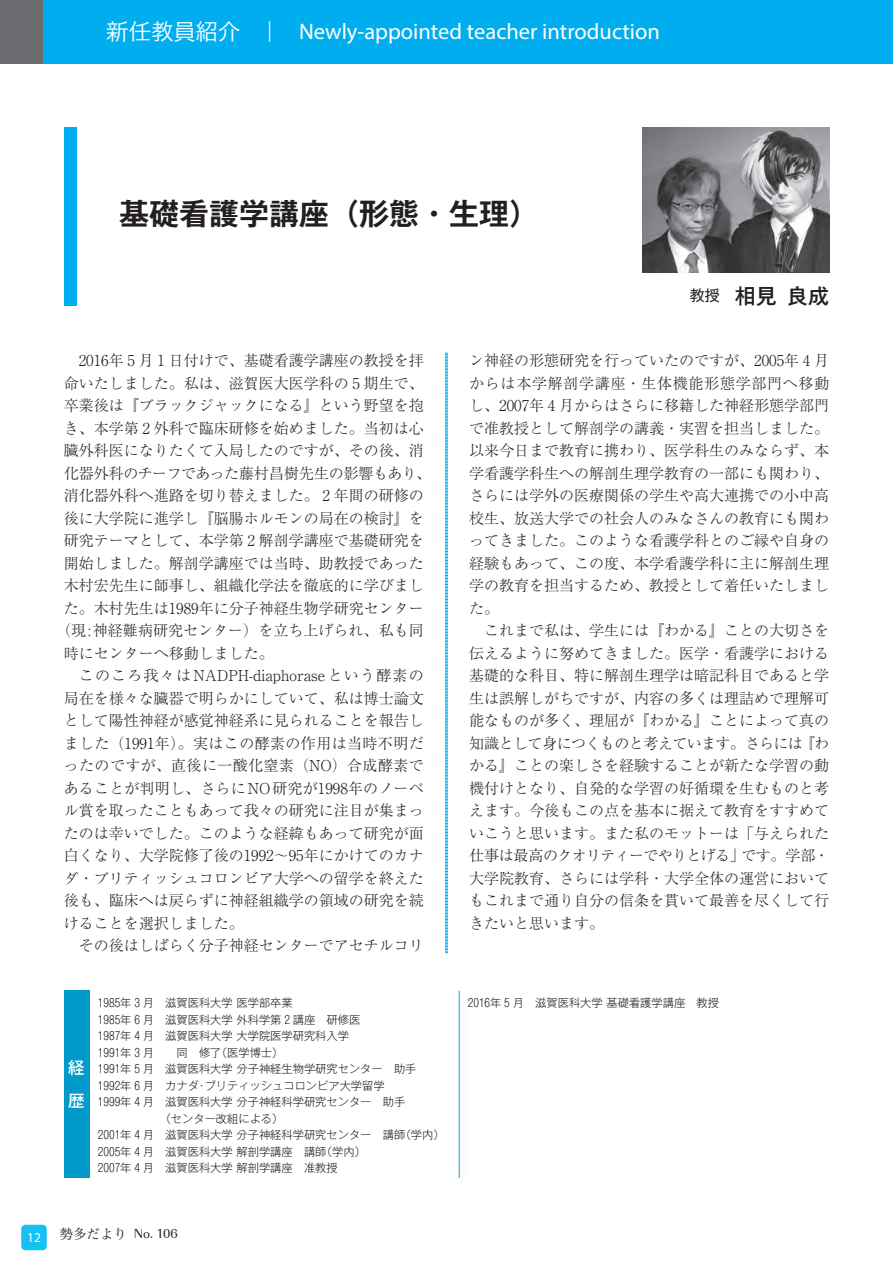
<style>
.page{position:relative;width:893px;height:1263px;background:#fff}
.page>*{position:absolute;margin:0;border:0;box-sizing:border-box;transform-origin:0 0}
.t1{font:700 30px "Gothic MB101 Pro De";color:#231f20}
.t2{font:22.5px "Myriad Pro";color:#fff}
.t3{font:500 21px "Gothic MB101 Pro";color:#231f20}
.t4{font:500 16.5px/33px "Gothic MB101 Pro";color:#fff}
.t5{font:300 15px/22.5px "Ryumin Pro";color:#231f20;text-align:justify}
.t6{font:300 15px "Ryumin Pro";letter-spacing:.025em;color:#231f20}
.t7{font:300 15px "Ryumin Pro";letter-spacing:-.02em;color:#231f20}
.t8{font:13.5px "URW Imperial T";color:#231f20}
.t9{font:13.5px "Myriad Pro";color:#fff}
.t10{font:300 11.25px/16.5px "Gothic MB101 Pro";color:#231f20}
.s1{font-family:"Hira Kaku Pro W3"}
.s2{font-weight:400;font-size:15px}
.s3{font-family:"Hira Min Pro W3"}
</style>
<div class="page">
<div style="left:21px;top:1225px;width:26px;height:25px;background:#15c0f2;border-radius:4px"></div>
<div style="left:0;top:0;width:893px;height:64px;background:#00aeef"></div>
<div style="left:0;top:0;width:43px;height:64px;background:#6c6d70"></div>
<img style="left:642px;top:128px;width:187px;height:144px">
<svg style="left:445px;top:353px;width:3px;height:600px;background:#54c8f3"></svg>
<div style="left:64px;top:991px;width:25px;height:187px;background:#009bca"></div>
<div style="left:454px;top:987px;width:17px;height:200px;background:#231f20;opacity:.5"></div>
<hr style="left:459px;top:991px;width:1px;height:187px;background:#00aeef">
<div style="left:64px;top:128px;width:13px;height:178px;background:#00aeef"></div>
<h2 class="t2" style="left:106px;top:18px;width:555px"><span class="s1">新任教員紹介　｜　</span>Newly-appointed teacher introduction</h2>
<h1 class="t1" style="left:119px;top:188px;width:422px">基礎看護学講座（形態・生理）</h1>
<p class="t5" style="left:79px;top:348px;width:346px">2016年 5 月 1 日付けで、基礎看護学講座の教授を拝</p>
<p class="t5" style="left:64px;top:370px;width:361px">命いたしました。私は、滋賀医大医学科の 5 期生で、</p>
<p class="t5" style="left:64px;top:393px;width:361px">卒業後は『ブラックジャックになる』という野望を抱</p>
<p class="t5" style="left:64px;top:415px;width:361px">き、本学第 2 外科で臨床研修を始めました。当初は心</p>
<p class="t5" style="left:64px;top:438px;width:361px">臓外科医になりたくて入局したのですが、その後、消</p>
<p class="t7" style="left:64px;top:461px;width:369px">化器外科のチーフであった藤村昌樹先生の影響もあり、</p>
<p class="t5" style="left:64px;top:483px;width:361px">消化器外科へ進路を切り替えました。 2 年間の研修の</p>
<p class="t5" style="left:64px;top:505px;width:361px">後に大学院に進学し『脳腸ホルモンの局在の検討』を</p>
<p class="t5" style="left:64px;top:528px;width:361px">研究テーマとして、本学第 2 解剖学講座で基礎研究を</p>
<p class="t5" style="left:64px;top:550px;width:361px">開始しました。解剖学講座では当時、助教授であった</p>
<p class="t5" style="left:64px;top:573px;width:361px">木村宏先生に師事し、組織化学法を徹底的に学びまし</p>
<p class="t5" style="left:64px;top:595px;width:361px">た。木村先生は1989年に分子神経生物学研究センター</p>
<p class="t5" style="left:56px;top:618px;width:369px">（現:神経難病研究センター）を立ち上げられ、私も同</p>
<p class="t5" style="left:64px;top:640px;width:211px">時にセンターへ移動しました。</p>
<p class="t5" style="left:79px;top:663px;width:346px">このころ我々は NADPH-diaphorase という酵素の</p>
<p class="t5" style="left:64px;top:685px;width:361px">局在を様々な臓器で明らかにしていて、私は博士論文</p>
<p class="t5" style="left:64px;top:708px;width:361px">として陽性神経が感覚神経系に見られることを報告し</p>
<p class="t6" style="left:64px;top:731px;width:361px">ました（1991年）。実はこの酵素の作用は当時不明だ</p>
<p class="t6" style="left:64px;top:754px;width:362px">ったのですが、直後に一酸化窒素（NO）合成酵素で</p>
<p class="t5" style="left:64px;top:775px;width:361px">あることが判明し、さらにNO研究が1998年のノーベ</p>
<p class="t5" style="left:64px;top:798px;width:361px">ル賞を取ったこともあって我々の研究に注目が集まっ</p>
<p class="t5" style="left:64px;top:820px;width:361px">たのは幸いでした。このような経緯もあって研究が面</p>
<p class="t5" style="left:64px;top:843px;width:361px">白くなり、大学院修了後の1992〜95年にかけてのカナ</p>
<p class="t5" style="left:64px;top:865px;width:361px">ダ・ブリティッシュコロンビア大学への留学を終えた</p>
<p class="t5" style="left:64px;top:888px;width:361px">後も、臨床へは戻らずに神経組織学の領域の研究を続</p>
<p class="t5" style="left:64px;top:910px;width:181px">けることを選択しました。</p>
<p class="t5" style="left:79px;top:933px;width:346px">その後はしばらく分子神経センターでアセチルコリ</p>
<h3 class="t3" style="left:690px;top:278px;width:141px"><span class="s2">教授</span> 相見良成</h3>
<p class="t5" style="left:469px;top:348px;width:362px">ン神経の形態研究を行っていたのですが、2005年 4 月からは本学解剖学講座・生体機能形態学部門へ移動し、2007年 4 月からはさらに移籍した神経形態学部門で准教授として解剖学の講義・実習を担当しました。以来今日まで教育に携わり、医学科生のみならず、本学看護学科生への解剖生理学教育の一部にも関わり、さらには学外の医療関係の学生や高大連携での小中高校生、放送大学での社会人のみなさんの教育にも関わってきました。このような看護学科とのご縁や自身の経験もあって、この度、本学看護学科に主に解剖生理学の教育を担当するため、教授として着任いたしました。</p>
<p class="t5" style="left:469px;top:618px;width:362px;text-indent:15px">これまで私は、学生には『わかる』ことの大切さを伝えるように努めてきました。医学・看護学における基礎的な科目、特に解剖生理学は暗記科目であると学生は誤解しがちですが、内容の多くは理詰めで理解可能なものが多く、理屈が『わかる』ことによって真の知識として身につくものと考えています。さらには『わかる』ことの楽しさを経験することが新たな学習の動機付けとなり、自発的な学習の好循環を生むものと考えます。今後もこの点を基本に据えて教育をすすめていこうと思います。また私のモットーは「与えられた仕事は最高のクオリティーでやりとげる」です。学部・大学院教育、さらには学科・大学全体の運営においてもこれまで通り自分の信条を貫いて最善を尽くして行きたいと思います。</p>
<p class="t4" style="left:68px;top:1049px;width:18px">経歴</p>
<p class="t10" style="left:98px;top:993px;width:196px">1985年 3 月　滋賀医科大学 医学部卒業</p>
<p class="t10" style="left:468px;top:993px;width:253px">2016年 5 月　滋賀医科大学 基礎看護学講座　教授</p>
<p class="t10" style="left:98px;top:1009px;width:348px">1985年 6 月　滋賀医科大学 外科学第 2 講座　研修医<br>1987年 4 月　滋賀医科大学 大学院医学研究科入学<br>1991年 3 月　　同　修了（医学博士）<br>1991年 5 月　滋賀医科大学 分子神経生物学研究センター　助手<br>1992年 6 月　カナダ・ブリティッシュコロンビア大学留学<br>1999年 4 月　滋賀医科大学 分子神経科学研究センター　助手<br>　　　　　　（センター改組による）<br>2001年 4 月　滋賀医科大学 分子神経科学研究センター　講師（学内）<br>2005年 4 月　滋賀医科大学 解剖学講座　講師（学内）<br>2007年 4 月　滋賀医科大学 解剖学講座　准教授</p>
<p class="t9" style="left:27px;top:1229px;width:15px">12</p>
<p class="t8" style="left:60px;top:1225px;width:120px"><span class="s3">勢多だより</span> No. 106</p>
</div>
